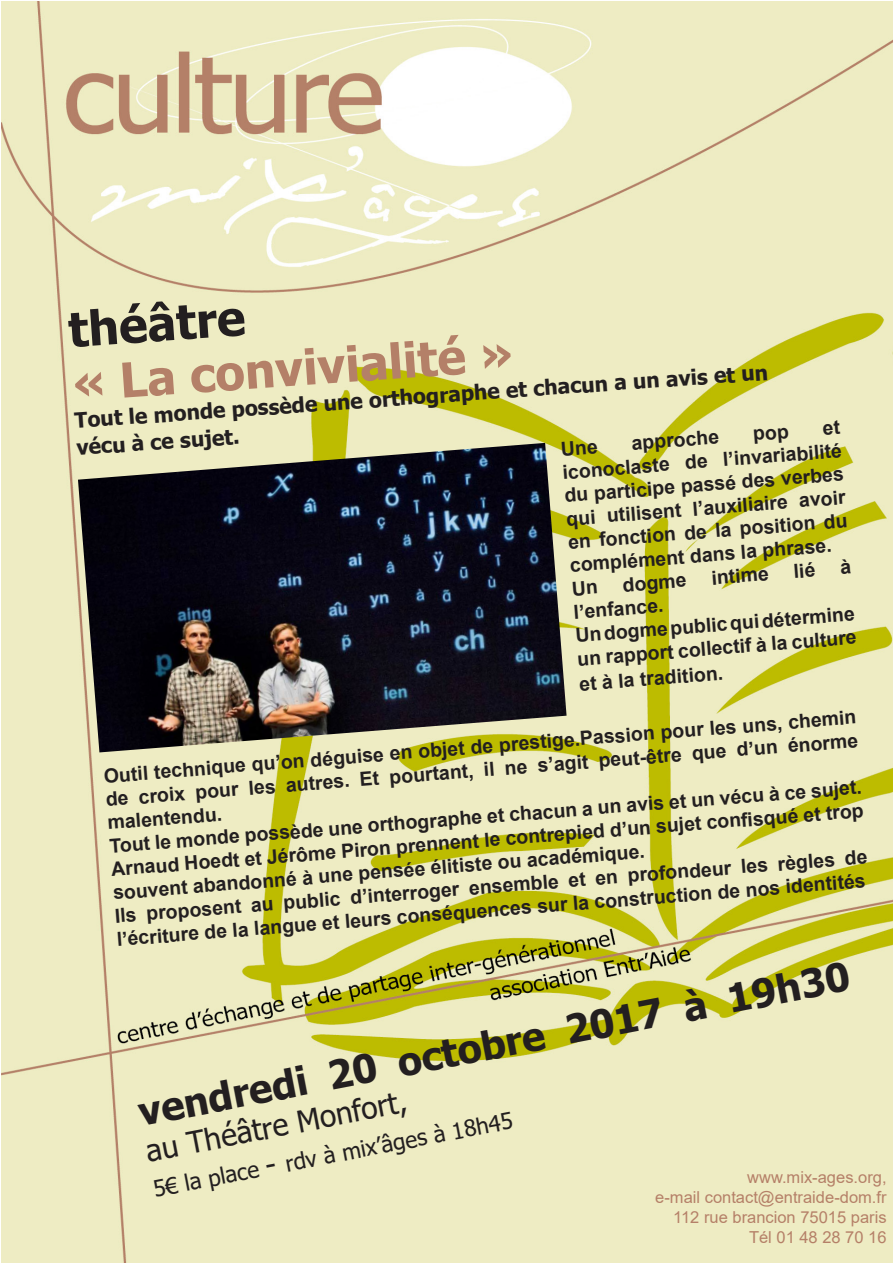
<style>
.page{position:relative;width:893px;height:1263px;background:#fff}
.page>*{position:absolute;margin:0;border:0;box-sizing:border-box;transform-origin:0 0}
.t1{font:700 48px/54px "Tahoma";color:#b48068}
.t2{font:700 39px "Tahoma";color:#231f20}
.t3{font:30px "Tahoma";color:#231f20}
.t4{font:22.5px "Tahoma";color:#231f20}
.t5{font:700 21px/27px "Tahoma";color:#231f20}
.t6{font:700 19.5px/23.1px "Arial";color:#231f20}
.t7{font:16.5px/19.8px "Arial";color:#b58068;text-align:right}
.s1{color:#231f20}
.s2{font-size:30px}
</style>
<div class="page">
<img style="left:1px;top:1px;width:892px;height:1262px">
<img style="left:78px;top:443px;width:489px;height:309px">
<svg style="left:562px;top:441px;width:35px;height:15px"></svg>
<svg style="left:754px;top:427px;width:35px;height:17px"></svg>
<svg style="left:573px;top:581px;width:24px;height:15px"></svg>
<svg style="left:794px;top:562px;width:21px;height:16px"></svg>
<svg style="left:840px;top:559px;width:11px;height:16px"></svg>
<p class="t1" style="left:67px;top:305px;width:444px;rotate:-4deg"><span class="s1">théâtre<br></span>« La convivialité »</p>
<p class="t5" style="left:74px;top:408px;width:696px;rotate:-4deg">Tout le monde possède une orthographe et chacun a un avis et un vécu à ce sujet.</p>
<p class="t6" style="left:559px;top:440px;width:283px;text-align:justify;text-indent:264px;rotate:-5deg">et iconoclaste de l’invariabilité du participe passé des verbes qui utilisent l’auxiliaire avoir en fonction de la position du complément dans la phrase.</p>
<p class="t6" style="left:622px;top:574px;width:65px;rotate:-5deg">dogme</p>
<p class="t6" style="left:710px;top:567px;width:59px;rotate:-5deg">intime</p>
<p class="t6" style="left:573px;top:601px;width:91px;rotate:-5deg">l’enfance.</p>
<p class="t6" style="left:631px;top:432px;width:89px;rotate:-5deg">approche</p>
<p class="t6" style="left:574px;top:625px;width:282px;line-height:24px;text-align:justify;rotate:-5deg">Un dogme public qui détermine un rapport collectif à la culture et à la tradition.</p>
<p class="t6" style="left:103px;top:768px;width:756px;rotate:-5deg">Outil technique qu’on déguise en objet de prestige.Passion pour les uns, chemin de croix pour les autres. Et pourtant, il ne s’agit peut-être que d’un énorme</p>
<p class="t6" style="left:107px;top:812px;width:116px;rotate:-5deg">malentendu.</p>
<p class="t6" style="left:109px;top:838px;width:756px;rotate:-5deg">Tout le monde possède une orthographe et chacun a un avis et un vécu à ce sujet.</p>
<p class="t6" style="left:110px;top:862px;width:756px;line-height:22.5px;rotate:-5deg">Arnaud Hoedt et Jérôme Piron prennent le contrepied d’un sujet confi squé et trop souvent abandonné à une pensée élitiste ou académique.</p>
<p class="t6" style="left:114px;top:907px;width:756px;line-height:23.5px;rotate:-5deg">Ils proposent au public d’interroger ensemble et en profondeur les règles de l’écriture de la langue et leurs conséquences sur la construction de nos identités</p>
<p class="t2" style="left:134px;top:1086px;width:725px;rotate:-11deg">vendredi 20 octobre 2017 à 19h30</p>
<p class="t3" style="left:142px;top:1131px;width:267px;rotate:-11deg">au Théâtre Monfort,</p>
<p class="t4" style="left:151px;top:1174px;width:367px;rotate:-11deg">5€ la place <span class="s2">-</span> rdv à mix’âges à 18h45</p>
<p class="t7" style="left:747px;top:1168px;width:141px">www.mix-ages.org,</p>
<p class="t7" style="left:655px;top:1187px;width:233px">e-mail contact@entraide-dom.fr<br>112 rue brancion 75015 paris</p>
<p class="t7" style="left:749px;top:1227px;width:139px">Tél 01 48 28 70 16</p>
</div>
